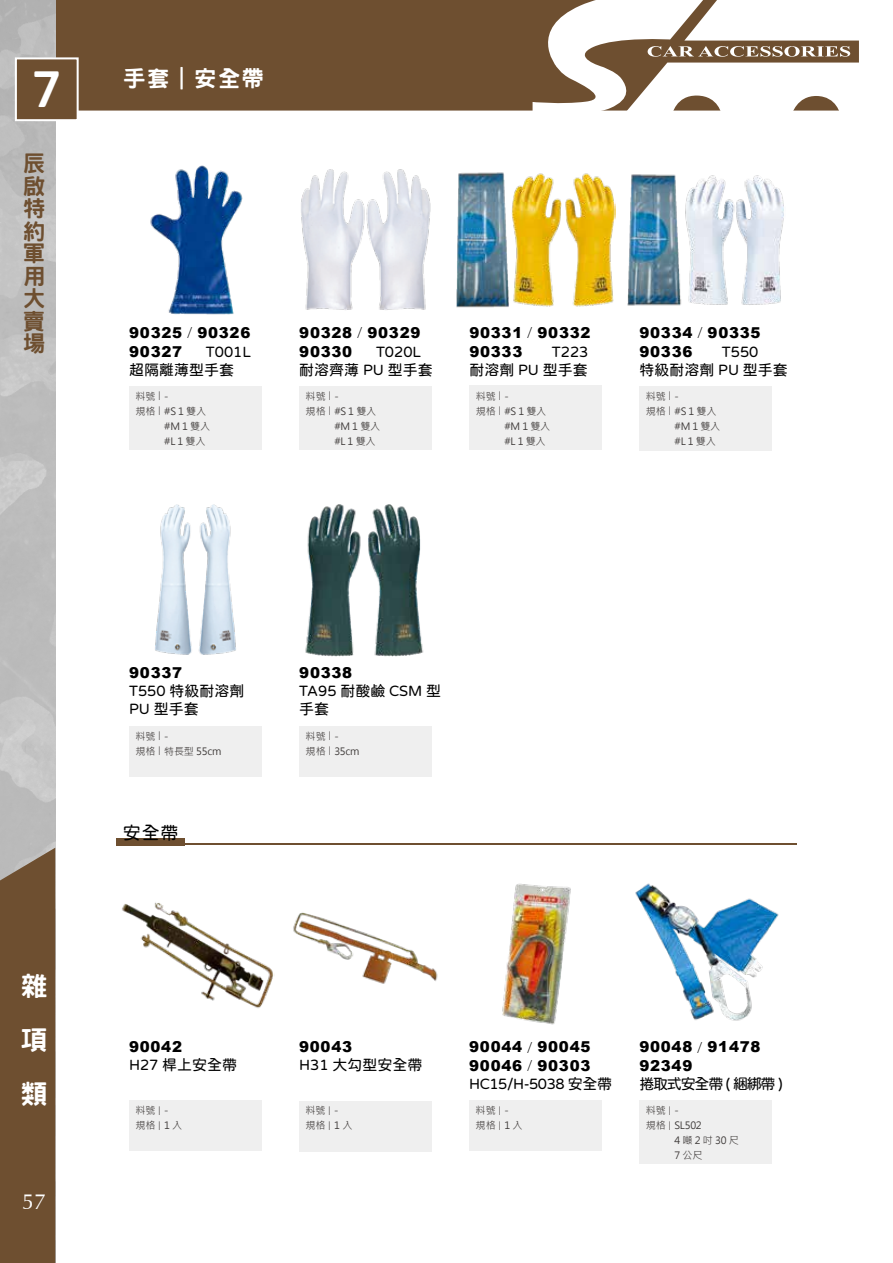
<style>
.page{position:relative;width:893px;height:1263px;background:#fff}
.page>*{position:absolute;margin:0;border:0;box-sizing:border-box;transform-origin:0 0}
.t1{font:800 48.6px "Han Wang Hei";color:#fff}
.t2{font:800 27px/54px "Han Wang Hei";color:#fff;text-align:justify}
.t3{font:800 22.5px/22.5px "Han Wang Hei";color:#6e4f30;text-align:justify}
.t4{font:800 22.5px "Han Wang Hei";color:#fff}
.t5{font:22.05px "Zapf Humanist 601 BT";color:#fff}
.t6{font:18px "jf openhuninn 1.0";color:#000}
.t7{font:900 15px/18.8px "Arial";letter-spacing:.05em;color:#000}
.t8{font:15px/18px "jf openhuninn 1.0";color:#000}
.t9{font:15px "jf openhuninn 1.0";letter-spacing:-.03em;color:#000}
.t10{font:15px "jf openhuninn 1.0";letter-spacing:-.08em;color:#000}
.t11{font:10.05px/15px "Microsoft Jheng Hei";color:#3e3a39}
.t12{font:10.05px/15px "Microsoft Jheng Hei";letter-spacing:-.025em;color:#3e3a39}
.t13{font:10.05px "Microsoft Jheng Hei";letter-spacing:.225em;color:#3e3a39}
.s1{font-family:"Adobe Ming Std";font-weight:300}
.s2{font-size:8.1px}
</style>
<div class="page">
<div style="left:129px;top:386px;width:133px;height:64px;background:#efefef"></div>
<div style="left:299px;top:386px;width:133px;height:64px;background:#efefef"></div>
<div style="left:469px;top:385px;width:133px;height:65px;background:#efefef"></div>
<img style="left:150px;top:165px;width:93px;height:150px">
<img style="left:301px;top:169px;width:130px;height:141px">
<img style="left:456px;top:172px;width:160px;height:136px">
<img style="left:627px;top:174px;width:157px;height:132px">
<div style="left:639px;top:386px;width:133px;height:64px;background:#efefef"></div>
<div style="left:129px;top:726px;width:133px;height:51px;background:#efefef"></div>
<div style="left:299px;top:726px;width:133px;height:51px;background:#efefef"></div>
<img style="left:155px;top:504px;width:81px;height:151px">
<img style="left:305px;top:504px;width:119px;height:152px">
<div style="left:129px;top:1100px;width:133px;height:51px;background:#efefef"></div>
<div style="left:299px;top:1101px;width:133px;height:50px;background:#efefef"></div>
<div style="left:469px;top:1100px;width:133px;height:51px;background:#efefef"></div>
<img style="left:122px;top:902px;width:153px;height:107px">
<img style="left:293px;top:912px;width:145px;height:72px">
<img style="left:502px;top:883px;width:69px;height:142px">
<img style="left:635px;top:883px;width:144px;height:138px">
<div style="left:639px;top:1101px;width:133px;height:63px;background:#efefef"></div>
<div style="left:116px;top:838px;width:69px;height:7px;background:#6e4f30"></div>
<hr style="left:167px;top:843px;width:630px;height:2px;background:#6e4f30">
<div style="left:55px;top:0;width:472px;height:111px;background:#6e4f30"></div>
<div style="left:0;top:848px;width:55px;height:415px;background:#6e4f30"></div>
<div style="left:16px;top:58px;width:62px;height:62px;background:#6e4f30"></div>
<div style="left:15px;top:57px;width:64px;height:64px;border:2px solid #fff"></div>
<svg style="left:527px;top:0;width:332px;height:111px"></svg>
<h1 class="t1" style="left:31px;top:64px;width:32px">7</h1>
<h3 class="t4" style="left:123px;top:66px;width:142px">手套｜安全帶</h3>
<h3 class="t3" style="left:23px;top:152px;width:23px">辰啟特約軍用大賣場</h3>
<h3 class="t7" style="left:129px;top:323px;width:123px">90325 <span class="s1">/</span> 90326<br>90327</h3>
<h3 class="t8" style="left:206px;top:343px;width:46px">T001L</h3>
<h3 class="t8" style="left:129px;top:360px;width:106px">超隔離薄型手套</h3>
<p class="t11" style="left:136px;top:388px;width:35px">料號<span class="s2">｜</span>-</p>
<p class="t11" style="left:136px;top:403px;width:72px">規格<span class="s2">｜</span>#S 1 雙入</p>
<p class="t11" style="left:164px;top:418px;width:47px">#M 1 雙入</p>
<p class="t11" style="left:164px;top:433px;width:43px">#L 1 雙入</p>
<h3 class="t7" style="left:299px;top:323px;width:123px">90328 <span class="s1">/</span> 90329<br>90330</h3>
<h3 class="t8" style="left:376px;top:343px;width:46px">T020L</h3>
<h3 class="t8" style="left:299px;top:360px;width:135px">耐溶齊薄 PU 型手套</h3>
<p class="t11" style="left:306px;top:388px;width:35px">料號<span class="s2">｜</span>-</p>
<p class="t11" style="left:306px;top:403px;width:72px">規格<span class="s2">｜</span>#S 1 雙入</p>
<p class="t11" style="left:334px;top:418px;width:47px">#M 1 雙入</p>
<p class="t11" style="left:334px;top:433px;width:43px">#L 1 雙入</p>
<h3 class="t7" style="left:469px;top:323px;width:123px">90331 <span class="s1">/</span> 90332<br>90333</h3>
<h3 class="t8" style="left:552px;top:343px;width:38px">T223</h3>
<h3 class="t8" style="left:469px;top:360px;width:120px">耐溶劑 PU 型手套</h3>
<p class="t11" style="left:476px;top:388px;width:35px">料號<span class="s2">｜</span>-</p>
<p class="t11" style="left:476px;top:403px;width:72px">規格<span class="s2">｜</span>#S 1 雙入</p>
<p class="t11" style="left:504px;top:418px;width:47px">#M 1 雙入</p>
<p class="t11" style="left:504px;top:433px;width:43px">#L 1 雙入</p>
<h3 class="t7" style="left:639px;top:323px;width:123px">90334 <span class="s1">/</span> 90335<br>90336</h3>
<h3 class="t8" style="left:722px;top:343px;width:38px">T550</h3>
<h3 class="t8" style="left:639px;top:360px;width:150px">特級耐溶劑 PU 型手套</h3>
<p class="t11" style="left:646px;top:388px;width:35px">料號<span class="s2">｜</span>-</p>
<p class="t11" style="left:646px;top:403px;width:72px">規格<span class="s2">｜</span>#S 1 雙入</p>
<p class="t11" style="left:675px;top:418px;width:47px">#M 1 雙入</p>
<p class="t11" style="left:675px;top:433px;width:43px">#L 1 雙入</p>
<h2 class="t2" style="left:21px;top:959px;width:28px">雜項類</h2>
<h3 class="t5" style="left:22px;top:1188px;width:26px">57</h3>
<h3 class="t7" style="left:129px;top:663px;width:55px">90337</h3>
<h3 class="t8" style="left:129px;top:682px;width:117px">T550 特級耐溶劑<br>PU 型手套</h3>
<p class="t12" style="left:136px;top:728px;width:87px">料號<span class="s2">｜</span>-<br>規格<span class="s2">｜</span>特長型 55cm</p>
<h3 class="t6" style="left:123px;top:821px;width:57px">安全帶</h3>
<h3 class="t7" style="left:299px;top:663px;width:55px">90338</h3>
<h3 class="t8" style="left:299px;top:682px;width:143px">TA95 耐酸鹼 CSM 型手套</h3>
<p class="t11" style="left:306px;top:728px;width:55px">料號<span class="s2">｜</span>-<br>規格<span class="s2">｜</span>35cm</p>
<h3 class="t7" style="left:129px;top:1037px;width:55px">90042</h3>
<h3 class="t8" style="left:129px;top:1055px;width:110px">H27 桿上安全帶</h3>
<p class="t11" style="left:135px;top:1103px;width:48px">料號<span class="s2">｜</span>-<br>規格<span class="s2">｜</span>1入</p>
<h3 class="t7" style="left:299px;top:1037px;width:55px">90043</h3>
<h3 class="t8" style="left:299px;top:1055px;width:125px">H31 大勾型安全帶</h3>
<p class="t11" style="left:305px;top:1103px;width:48px">料號<span class="s2">｜</span>-<br>規格<span class="s2">｜</span>1入</p>
<h3 class="t7" style="left:469px;top:1037px;width:123px">90044 <span class="s1">/</span> 90045<br>90046 <span class="s1">/</span> 90303</h3>
<h3 class="t9" style="left:469px;top:1074px;width:144px">HC15/H-5038 安全帶</h3>
<p class="t11" style="left:476px;top:1103px;width:48px">料號<span class="s2">｜</span>-<br>規格<span class="s2">｜</span>1 入</p>
<h3 class="t7" style="left:639px;top:1037px;width:123px">90048 <span class="s1">/</span> 91478<br>92349</h3>
<p class="t11" style="left:646px;top:1103px;width:35px">料號<span class="s2">｜</span>-</p>
<p class="t11" style="left:646px;top:1118px;width:58px">規格<span class="s2">｜</span>SL502</p>
<p class="t13" style="left:674px;top:1134px;width:66px">4噸2吋30尺</p>
<p class="t11" style="left:674px;top:1148px;width:29px">7 公尺</p>
<h3 class="t10" style="left:639px;top:1074px;width:145px">捲取式安全帶 ( 綑綁帶 )</h3>
</div>
